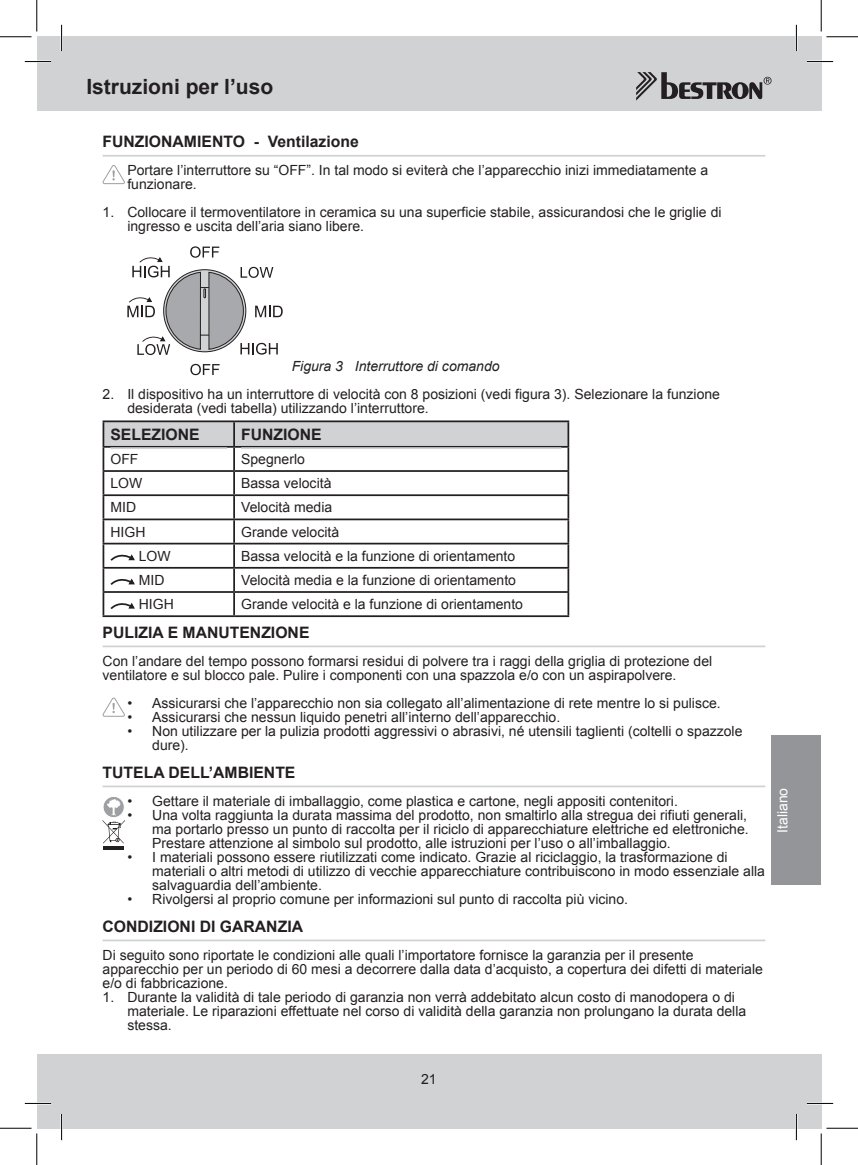
<style>
.page{position:relative;width:858px;height:1165px;background:#fff}
.page>*{position:absolute;margin:0;border:0;box-sizing:border-box;transform-origin:0 0}
.t1{font:700 21px "Arial";color:#231f20}
.t2{font:700 15.75px "Arial";color:#231f20}
.t3{font:14px/14px "Arial";color:#231f20}
.t4{font:italic 14px "Arial";color:#231f20}
.t5{font:14px "Arial";color:#fff}
</style>
<div class="page">
<div style="left:37px;top:37px;width:784px;height:74px;background:#d1d2d4"></div>
<div style="left:37px;top:1054px;width:784px;height:74px;background:#d1d2d4"></div>
<svg style="left:636px;top:72px;width:135px;height:29px"></svg>
<div style="left:771px;top:735px;width:50px;height:150px;background:#939598"></div>
<hr style="left:102px;top:155px;width:663px;height:2px;background:#d1d2d4">
<hr style="left:102px;top:645px;width:663px;height:2px;background:#d1d2d4">
<hr style="left:102px;top:785px;width:663px;height:2px;background:#d1d2d4">
<hr style="left:102px;top:939px;width:663px;height:2px;background:#d1d2d4">
<svg style="left:102px;top:165px;width:23px;height:19px"></svg>
<svg style="left:190px;top:364px;width:29px;height:11px"></svg>
<svg style="left:127px;top:246px;width:155px;height:109px"></svg>
<div style="left:104px;top:422px;width:463px;height:24px;background:#d1d2d4"></div>
<hr style="left:102px;top:420px;width:132px;height:2px;background:#231f20">
<hr style="left:102px;top:422px;width:2px;height:24px;background:#231f20">
<hr style="left:234px;top:420px;width:335px;height:2px;background:#231f20">
<hr style="left:233px;top:422px;width:2px;height:24px;background:#231f20">
<hr style="left:567px;top:422px;width:2px;height:24px;background:#231f20">
<hr style="left:102px;top:446px;width:132px;height:2px;background:#231f20">
<hr style="left:102px;top:448px;width:2px;height:22px;background:#231f20">
<hr style="left:234px;top:446px;width:335px;height:2px;background:#231f20">
<hr style="left:233px;top:448px;width:2px;height:22px;background:#231f20">
<hr style="left:567px;top:448px;width:2px;height:22px;background:#231f20">
<hr style="left:102px;top:470px;width:132px;height:2px;background:#231f20">
<hr style="left:102px;top:472px;width:2px;height:22px;background:#231f20">
<hr style="left:234px;top:470px;width:335px;height:2px;background:#231f20">
<hr style="left:233px;top:472px;width:2px;height:22px;background:#231f20">
<hr style="left:567px;top:472px;width:2px;height:22px;background:#231f20">
<hr style="left:102px;top:494px;width:132px;height:2px;background:#231f20">
<hr style="left:102px;top:496px;width:2px;height:22px;background:#231f20">
<hr style="left:234px;top:494px;width:335px;height:2px;background:#231f20">
<hr style="left:233px;top:496px;width:2px;height:22px;background:#231f20">
<hr style="left:567px;top:496px;width:2px;height:22px;background:#231f20">
<hr style="left:102px;top:518px;width:132px;height:2px;background:#231f20">
<hr style="left:102px;top:520px;width:2px;height:23px;background:#231f20">
<hr style="left:234px;top:518px;width:335px;height:2px;background:#231f20">
<hr style="left:233px;top:520px;width:2px;height:23px;background:#231f20">
<hr style="left:567px;top:520px;width:2px;height:23px;background:#231f20">
<hr style="left:102px;top:543px;width:132px;height:1px;background:#231f20">
<hr style="left:102px;top:544px;width:2px;height:23px;background:#231f20">
<hr style="left:234px;top:543px;width:335px;height:1px;background:#231f20">
<hr style="left:233px;top:544px;width:2px;height:23px;background:#231f20">
<hr style="left:567px;top:544px;width:2px;height:23px;background:#231f20">
<hr style="left:102px;top:567px;width:132px;height:2px;background:#231f20">
<hr style="left:102px;top:569px;width:2px;height:22px;background:#231f20">
<hr style="left:234px;top:567px;width:335px;height:2px;background:#231f20">
<hr style="left:233px;top:569px;width:2px;height:22px;background:#231f20">
<hr style="left:567px;top:569px;width:2px;height:22px;background:#231f20">
<hr style="left:102px;top:591px;width:132px;height:2px;background:#231f20">
<hr style="left:102px;top:593px;width:2px;height:22px;background:#231f20">
<hr style="left:234px;top:591px;width:335px;height:2px;background:#231f20">
<hr style="left:233px;top:593px;width:2px;height:22px;background:#231f20">
<hr style="left:567px;top:593px;width:2px;height:22px;background:#231f20">
<hr style="left:102px;top:615px;width:132px;height:2px;background:#231f20">
<hr style="left:234px;top:615px;width:335px;height:2px;background:#231f20">
<hr style="left:110px;top:447px;width:117px;height:2px;background:#d1d2d4">
<hr style="left:241px;top:447px;width:320px;height:2px;background:#d1d2d4">
<svg style="left:110px;top:554px;width:25px;height:7px"></svg>
<svg style="left:110px;top:578px;width:25px;height:7px"></svg>
<svg style="left:110px;top:603px;width:25px;height:6px"></svg>
<svg style="left:102px;top:698px;width:23px;height:19px"></svg>
<svg style="left:103px;top:796px;width:21px;height:22px"></svg>
<div style="left:103px;top:796px;width:21px;height:22px;border:1px solid #fff;border-radius:50%"></div>
<svg style="left:103px;top:846px;width:20px;height:3px"></svg>
<svg style="left:102px;top:799px;width:23px;height:44px"></svg>
<hr style="left:25px;top:60px;width:26px;height:3px;background:#fff">
<hr style="left:806px;top:60px;width:26px;height:3px;background:#fff">
<hr style="left:25px;top:1102px;width:26px;height:2px;background:#fff">
<hr style="left:806px;top:1102px;width:26px;height:2px;background:#fff">
<hr style="left:60px;top:25px;width:3px;height:26px;background:#fff">
<hr style="left:60px;top:1114px;width:3px;height:26px;background:#fff">
<hr style="left:795px;top:25px;width:2px;height:26px;background:#fff">
<hr style="left:795px;top:1114px;width:2px;height:26px;background:#fff">
<svg style="left:25px;top:61px;width:26px;height:1px"></svg>
<svg style="left:806px;top:61px;width:26px;height:1px"></svg>
<svg style="left:25px;top:1103px;width:26px;height:1px"></svg>
<svg style="left:806px;top:1103px;width:26px;height:1px"></svg>
<svg style="left:61px;top:25px;width:1px;height:26px"></svg>
<svg style="left:61px;top:1114px;width:1px;height:26px"></svg>
<svg style="left:795px;top:25px;width:1px;height:26px"></svg>
<svg style="left:795px;top:1114px;width:1px;height:26px"></svg>
<hr style="left:0;top:36px;width:32px;height:1px;background:#000">
<hr style="left:826px;top:36px;width:31px;height:1px;background:#000">
<hr style="left:0;top:1128px;width:32px;height:1px;background:#000">
<hr style="left:826px;top:1128px;width:31px;height:1px;background:#000">
<hr style="left:36px;top:0;width:1px;height:32px;background:#000">
<hr style="left:36px;top:1133px;width:1px;height:32px;background:#000">
<hr style="left:820px;top:0;width:1px;height:32px;background:#000">
<hr style="left:820px;top:1133px;width:1px;height:32px;background:#000">
<h1 class="t1" style="left:86px;top:73px;width:188px">ISTRUZIONI PER L’USO</h1>
<p class="t2" style="left:102px;top:131px;width:258px">FUNZIONAM IENTO - VENTILAZIONE</p>
<p class="t3" style="left:127px;top:164px;width:582px">Portare l’interruttore su “OFF”. In tal modo si eviterà che l’apparecchio inizi immediatamente a funzionare.</p>
<p class="t3" style="left:127px;top:206px;width:595px;text-indent:-25px">1. Collocare il termoventilatore in ceramica su una superficie stabile, assicurandosi che le griglie di ingresso e uscita dell’aria siano libere.</p>
<p class="t4" style="left:291px;top:357px;width:209px">Figura 3 Interruttore di comando</p>
<p class="t3" style="left:127px;top:388px;width:594px;text-indent:-25px">2. Il dispositivo ha un interruttore di velocità con 8 posizioni (vedi figura 3). Selezionare la funzione desiderata (vedi tabella) utilizzando l’interruttore.</p>
<p class="t2" style="left:110px;top:424px;width:91px">SELEZIONE</p>
<p class="t2" style="left:241px;top:424px;width:82px">FUNZIONE</p>
<p class="t3" style="left:110px;top:452px;width:29px">OFF</p>
<p class="t3" style="left:241px;top:452px;width:65px">Spegnerlo</p>
<p class="t3" style="left:110px;top:476px;width:33px">LOW</p>
<p class="t3" style="left:241px;top:476px;width:92px">Bassa velocità</p>
<p class="t3" style="left:110px;top:501px;width:27px">MID</p>
<p class="t3" style="left:241px;top:501px;width:93px">Velocità media</p>
<p class="t3" style="left:110px;top:525px;width:36px">HIGH</p>
<p class="t3" style="left:241px;top:525px;width:100px">Grande velocità</p>
<p class="t3" style="left:139px;top:549px;width:33px">LOW</p>
<p class="t3" style="left:241px;top:549px;width:275px">Bassa velocità e la funzione di orientamento</p>
<p class="t3" style="left:139px;top:573px;width:27px">MID</p>
<p class="t3" style="left:241px;top:573px;width:276px">Velocità media e la funzione di orientamento</p>
<p class="t3" style="left:139px;top:597px;width:36px">HIGH</p>
<p class="t3" style="left:241px;top:597px;width:283px">Grande velocità e la funzione di orientamento</p>
<p class="t2" style="left:102px;top:622px;width:208px">PULIZIA E MANUTENZIONE</p>
<p class="t3" style="left:102px;top:654px;width:611px">Con l’andare del tempo possono formarsi residui di polvere tra i raggi della griglia di protezione del ventilatore e sul blocco pale. Pulire i componenti con una spazzola e/o con un aspirapolvere.</p>
<p class="t3" style="left:127px;top:696px;width:594px">• Assicurarsi che l’apparecchio non sia collegato all’alimentazione di rete mentre lo si pulisce.</p>
<p class="t3" style="left:127px;top:710px;width:434px">• Assicurarsi che nessun liquido penetri all’interno dell’apparecchio.</p>
<p class="t3" style="left:152px;top:724px;width:591px;text-indent:-25px">• Non utilizzare per la pulizia prodotti aggressivi o abrasivi, né utensili taglienti (coltelli o spazzole dure).</p>
<p class="t2" style="left:102px;top:762px;width:194px">TUTELA DELL’AM BIENTE</p>
<p class="t3" style="left:127px;top:794px;width:552px">• Gettare il materiale di imballaggio, come plastica e cartone, negli appositi contenitori.</p>
<p class="t3" style="left:152px;top:808px;width:598px;text-align:justify;text-indent:-25px">• Una volta raggiunta la durata massima del prodotto, non smaltirlo alla stregua dei rifiuti generali, ma portarlo presso un punto di raccolta per il riciclo di apparecchiature elettriche ed elettroniche.<br>Prestare attenzione al simbolo sul prodotto, alle istruzioni per l’uso o all’imballaggio.</p>
<p class="t3" style="left:152px;top:850px;width:614px;text-indent:-25px">• I materiali possono essere riutilizzati come indicato. Grazie al riciclaggio, la trasformazione di materiali o altri metodi di utilizzo di vecchie apparecchiature contribuiscono in modo essenziale alla salvaguardia dell’ambiente.</p>
<p class="t3" style="left:127px;top:892px;width:502px">• Rivolgersi al proprio comune per informazioni sul punto di raccolta più vicino.</p>
<p class="t2" style="left:102px;top:916px;width:199px">CONDIZIONI DI GARANZIA</p>
<p class="t3" style="left:102px;top:948px;width:661px">Di seguito sono riportate le condizioni alle quali l’importatore fornisce la garanzia per il presente apparecchio per un periodo di 60 mesi a decorrere dalla data d’acquisto, a copertura dei difetti di materiale e/o di fabbricazione.</p>
<p class="t3" style="left:127px;top:990px;width:620px;text-indent:-25px">1. Durante la validità di tale periodo di garanzia non verrà addebitato alcun costo di manodopera o di materiale. Le riparazioni effettuate nel corso di validità della garanzia non prolungano la durata della stessa.</p>
<p class="t5" style="left:773px;top:833px;width:47px;rotate:-90deg">Italiano</p>
<p class="t3" style="left:421px;top:1072px;width:17px">21</p>
</div>
